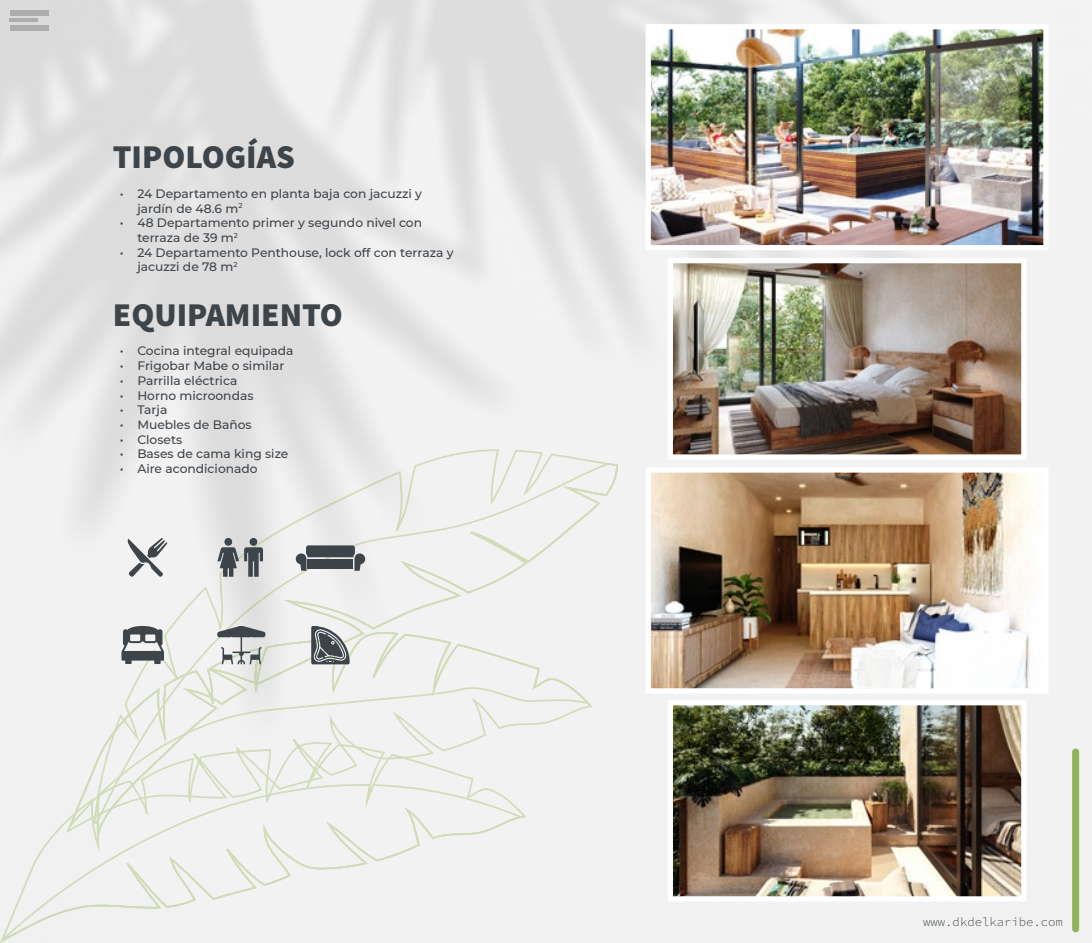
<style>
.page{position:relative;width:1092px;height:943px;background:#fff}
.page>*{position:absolute;margin:0;border:0;box-sizing:border-box;transform-origin:0 0}
.t1{font:33.25px "Source Sans Variable";color:#3d444a}
.t2{font:500 12.25px/14.7px "Montserrat";color:#3d444a}
.t3{font:300 12.25px "Source Code Pro";color:#3d444a}
</style>
<div class="page">
<img style="left:0;top:0;width:1091px;height:943px">
<div style="left:1071px;top:648px;width:7px;height:272px;background:#f2f2f2;border-radius:4px"></div>
<svg style="left:1071px;top:748px;width:7px;height:184px"></svg>
<div style="left:10px;top:10px;width:38px;height:5px;background:#adadad"></div>
<hr style="left:10px;top:19px;width:28px;height:3px;background:#000">
<div style="left:10px;top:26px;width:38px;height:5px;background:#adadad"></div>
<svg style="left:0;top:448px;width:619px;height:495px"></svg>
<img style="left:673px;top:264px;width:347px;height:189px">
<div style="left:667px;top:258px;width:359px;height:201px;border:5px solid #fff"></div>
<img style="left:651px;top:473px;width:391px;height:214px">
<div style="left:645px;top:467px;width:403px;height:226px;border:5px solid #fff"></div>
<img style="left:651px;top:30px;width:391px;height:214px">
<div style="left:645px;top:24px;width:403px;height:226px;border:5px solid #fff"></div>
<img style="left:673px;top:706px;width:347px;height:189px">
<div style="left:667px;top:700px;width:359px;height:201px;border:5px solid #fff"></div>
<svg style="left:126px;top:537px;width:41px;height:40px"></svg>
<svg style="left:121px;top:625px;width:228px;height:39px"></svg>
<div style="left:249px;top:538px;width:8px;height:8px;background:#3d444a;border-radius:50%"></div>
<div style="left:224px;top:538px;width:8px;height:8px;background:#3d444a;border-radius:50%"></div>
<svg style="left:217px;top:547px;width:46px;height:29px"></svg>
<svg style="left:296px;top:545px;width:69px;height:25px"></svg>
<div style="left:307px;top:559px;width:46px;height:10px;background:#3d444a"></div>
<h1 class="t1" style="left:113px;top:137px;width:183px">TIPOLOGÍAS</h1>
<p class="t2" style="left:137px;top:186px;width:286px;text-indent:-18px">• 24 Departamento en planta baja con jacuzzi y jardín de 48.6 m<sup>2</sup></p>
<p class="t2" style="left:137px;top:215px;width:286px;text-indent:-18px">• 48 Departamento primer y segundo nivel con terraza de 39 m<sup>2</sup></p>
<p class="t2" style="left:137px;top:244px;width:318px;text-indent:-18px">• 24 Departamento Penthouse, lock off con terraza y jacuzzi de 78 m<sup>2</sup></p>
<h1 class="t1" style="left:113px;top:295px;width:231px">EQUIPAMIENTO</h1>
<p class="t2" style="left:120px;top:343px;width:175px">• Cocina integral equipada</p>
<p class="t2" style="left:120px;top:358px;width:166px">• Frigobar Mabe o similar</p>
<p class="t2" style="left:120px;top:372px;width:119px">• Parrilla eléctrica</p>
<p class="t2" style="left:120px;top:387px;width:135px">• Horno microondas</p>
<p class="t2" style="left:120px;top:402px;width:49px">• Tarja</p>
<p class="t2" style="left:120px;top:417px;width:133px">• Muebles de Baños</p>
<p class="t2" style="left:120px;top:431px;width:64px">• Closets</p>
<p class="t2" style="left:120px;top:446px;width:170px">• Bases de cama king size</p>
<p class="t2" style="left:120px;top:461px;width:139px">• Aire acondicionado</p>
<p class="t3" style="left:923px;top:913px;width:141px">www.dkdelkaribe.com</p>
</div>
